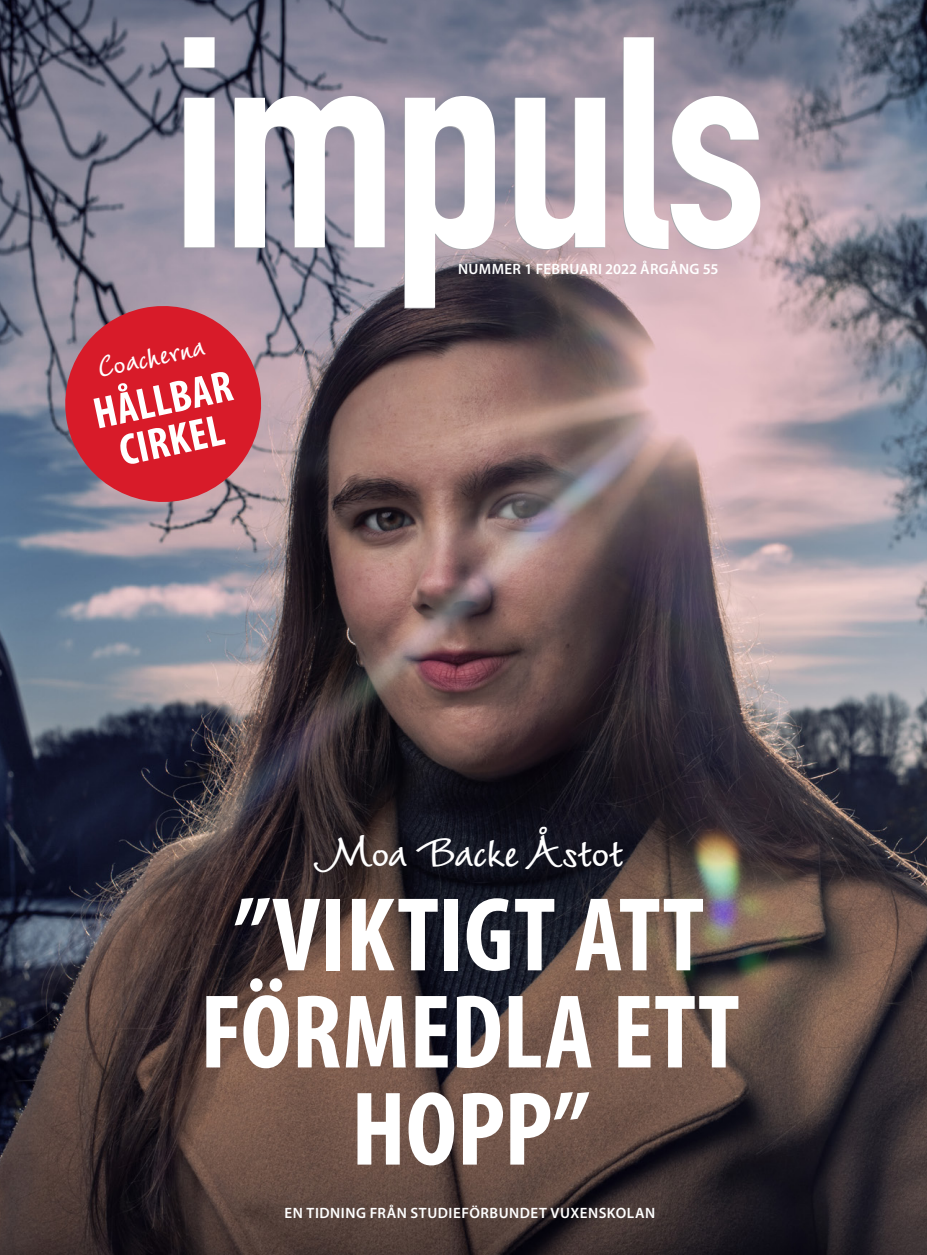
<style>
.page{position:relative;width:927px;height:1255px;background:#fff}
.page>*{position:absolute;margin:0;border:0;box-sizing:border-box;transform-origin:0 0}
.t1{font:700 condensed 105.9px/97.1px "Myriad Pro";color:#fff;text-align:center}
.t2{font:700 condensed 44.55px/41.5px "Myriad Pro";color:#fff;text-align:center}
.t3{font:700 40.5px "Wiesbaden Swing Com";letter-spacing:-.01em;color:#fff}
.t4{font:700 27.6px "Wiesbaden Swing Com";color:#fff}
.t5{font:600 15px "Myriad Pro";letter-spacing:.03em;color:#fff}
</style>
<div class="page">
<img style="left:0;top:0;width:927px;height:1254px">
<svg style="left:184px;top:37px;width:31px;height:211px"></svg>
<svg style="left:234px;top:96px;width:151px;height:152px"></svg>
<svg style="left:404px;top:96px;width:91px;height:212px"></svg>
<svg style="left:514px;top:98px;width:91px;height:152px"></svg>
<svg style="left:623px;top:37px;width:137px;height:213px"></svg>
<svg style="left:56px;top:297px;width:214px;height:214px;background:#c34451"></svg>
<p class="t4" style="left:94px;top:352px;width:111px;rotate:-12deg">Coacherna</p>
<p class="t2" style="left:90px;top:393px;width:142px;rotate:-12deg">HÅLLBAR<br>CIRKEL</p>
<p class="t5" style="left:458px;top:260px;width:262px">NUMMER 1 FEBRUARI 2022 ÅRGÅNG 55</p>
<p class="t3" style="left:316px;top:828px;width:310px">Moa Backe Åstot</p>
<p class="t1" style="left:200px;top:884px;width:541px">”VIKTIGT ATT<br>FÖRMEDLA ETT<br>HOPP”</p>
<p class="t5" style="left:285px;top:1204px;width:372px">EN TIDNING FRÅN STUDIEFÖRBUNDET VUXENSKOLAN</p>
</div>
